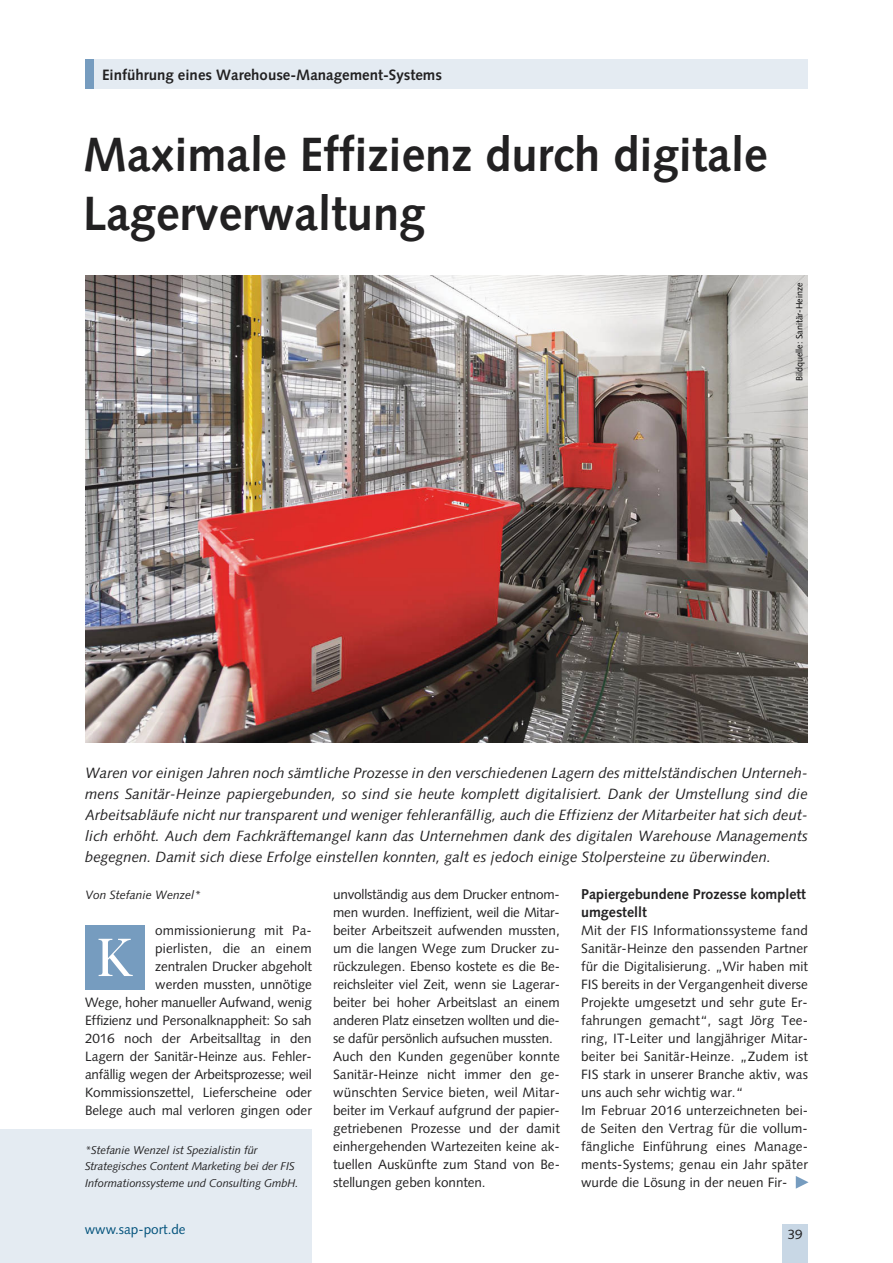
<style>
.page{position:relative;width:893px;height:1263px;background:#fff}
.page>*{position:absolute;margin:0;border:0;box-sizing:border-box;transform-origin:0 0}
.t1{font:54px "Caslon Five Forty";color:#fff}
.t2{font:700 48px/58.5px "Syntax";color:#222122}
.t3{font:700 15px "Syntax";color:#222122}
.t4{font:italic 14.85px/21px "Syntax";letter-spacing:.005em;color:#222122;text-align:justify}
.t5{font:700 14.25px/18px "Syntax";color:#222122}
.t6{font:13.5px/18px "Syntax";color:#222122}
.t7{font:13.5px "Syntax";color:#00517b}
.t8{font:italic 12px "Syntax";color:#222122}
.t9{font:italic 11.25px/16.5px "Syntax";letter-spacing:-.005em;color:#222122}
.t10{font:9px "Syntax";color:#000}
</style>
<div class="page">
<img style="left:85px;top:275px;width:723px;height:467px">
<div style="left:0;top:1129px;width:312px;height:134px;background:#e4ebf2"></div>
<div style="left:85px;top:60px;width:723px;height:29px;background:#e4ebf2"></div>
<div style="left:85px;top:60px;width:9px;height:29px;background:#769cbf"></div>
<svg style="left:796px;top:1176px;width:12px;height:13px"></svg>
<div style="left:85px;top:925px;width:60px;height:64px;background:#769cbf"></div>
<div style="left:782px;top:1225px;width:26px;height:38px;background:#c8d7e5"></div>
<p class="t3" style="left:102px;top:69px;width:341px">Einführung eines Warehouse-Management-Systems</p>
<p class="t2" style="left:83px;top:130px;width:686px">Maximale Effizienz durch digitale<br>Lagerverwaltung</p>
<p class="t10" style="left:796px;top:381px;width:100px;rotate:-90deg">Bildquelle: Sanitär-Heinze</p>
<p class="t4" style="left:85px;top:764px;width:724px">Waren vor einigen Jahren noch sämtliche Prozesse in den verschiedenen Lagern des mittelständischen Unterneh&shy;mens Sanitär-Heinze papiergebunden, so sind sie heute komplett digitalisiert. Dank der Umstellung sind die Arbeitsabläufe nicht nur transparent und weniger fehleranfällig, auch die Effizienz der Mitarbeiter hat sich deut&shy;lich erhöht. Auch dem Fachkräftemangel kann das Unternehmen dank des digitalen Warehouse Managements begegnen. Damit sich diese Erfolge einstellen konnten, galt es jedoch einige Stolpersteine zu überwinden.</p>
<p class="t8" style="left:85px;top:890px;width:118px">Von Stefanie Wenzel*</p>
<p class="t6" style="left:85px;top:922px;width:228px;text-align:right">ommissionierung mit Pa-<br>pierlisten, die an einem<br>zentralen Drucker abgeholt<br>werden mussten, unnötige<br>Wege, hoher manueller Aufwand, wenig Effizienz und Personalknappheit: So sah 2016 noch der Arbeitsalltag in den Lagern der Sanitär-Heinze aus. Fehler&shy;anfällig wegen der Arbeitsprozesse; weil Kommissionszettel, Lieferscheine oder Belege auch mal verloren gingen oder</p>
<p class="t1" style="left:95px;top:938px;width:40px">K</p>
<p class="t9" style="left:85px;top:1142px;width:215px">*Stefanie Wenzel ist Spezialistin für<br>Strategisches Content Marketing bei der FIS<br>Informationssysteme und Consulting GmbH.</p>
<p class="t7" style="left:85px;top:1223px;width:103px">www.sap-port.de</p>
<p class="t6" style="left:333px;top:886px;width:228px">unvollständig aus dem Drucker entnom&shy;men wurden. Ineffizient, weil die Mitar&shy;beiter Arbeitszeit aufwenden mussten, um die langen Wege zum Drucker zu&shy;rückzulegen. Ebenso kostete es die Be&shy;reichsleiter viel Zeit, wenn sie Lagerar&shy;beiter bei hoher Arbeitslast an einem anderen Platz einsetzen wollten und die&shy;se dafür persönlich aufsuchen mussten.<br>Auch den Kunden gegenüber konnte Sanitär-Heinze nicht immer den ge&shy;wünschten Service bieten, weil Mitar&shy;beiter im Verkauf aufgrund der papier&shy;getriebenen Prozesse und der damit einhergehenden Wartezeiten keine ak&shy;tuellen Auskünfte zum Stand von Be&shy;stellungen geben konnten.</p>
<p class="t5" style="left:581px;top:886px;width:226px">Papiergebundene Prozesse komplett umgestellt</p>
<p class="t6" style="left:581px;top:922px;width:228px">Mit der FIS Informationssysteme fand Sanitär-Heinze den passenden Partner für die Digitalisierung. „Wir haben mit FIS bereits in der Vergangenheit diverse Projekte umgesetzt und sehr gute Er&shy;fahrungen gemacht“, sagt Jörg Tee&shy;ring, IT-Leiter und langjähriger Mitar&shy;beiter bei Sanitär-Heinze. „Zudem ist FIS stark in unserer Branche aktiv, was uns auch sehr wichtig war.“<br>Im Februar 2016 unterzeichneten bei&shy;de Seiten den Vertrag für die vollum&shy;fängliche Einführung eines Manage&shy;ments-Systems; genau ein Jahr später wurde die Lösung in der neuen Fir-</p>
<p class="t6" style="left:788px;top:1227px;width:17px">39</p>
</div>
